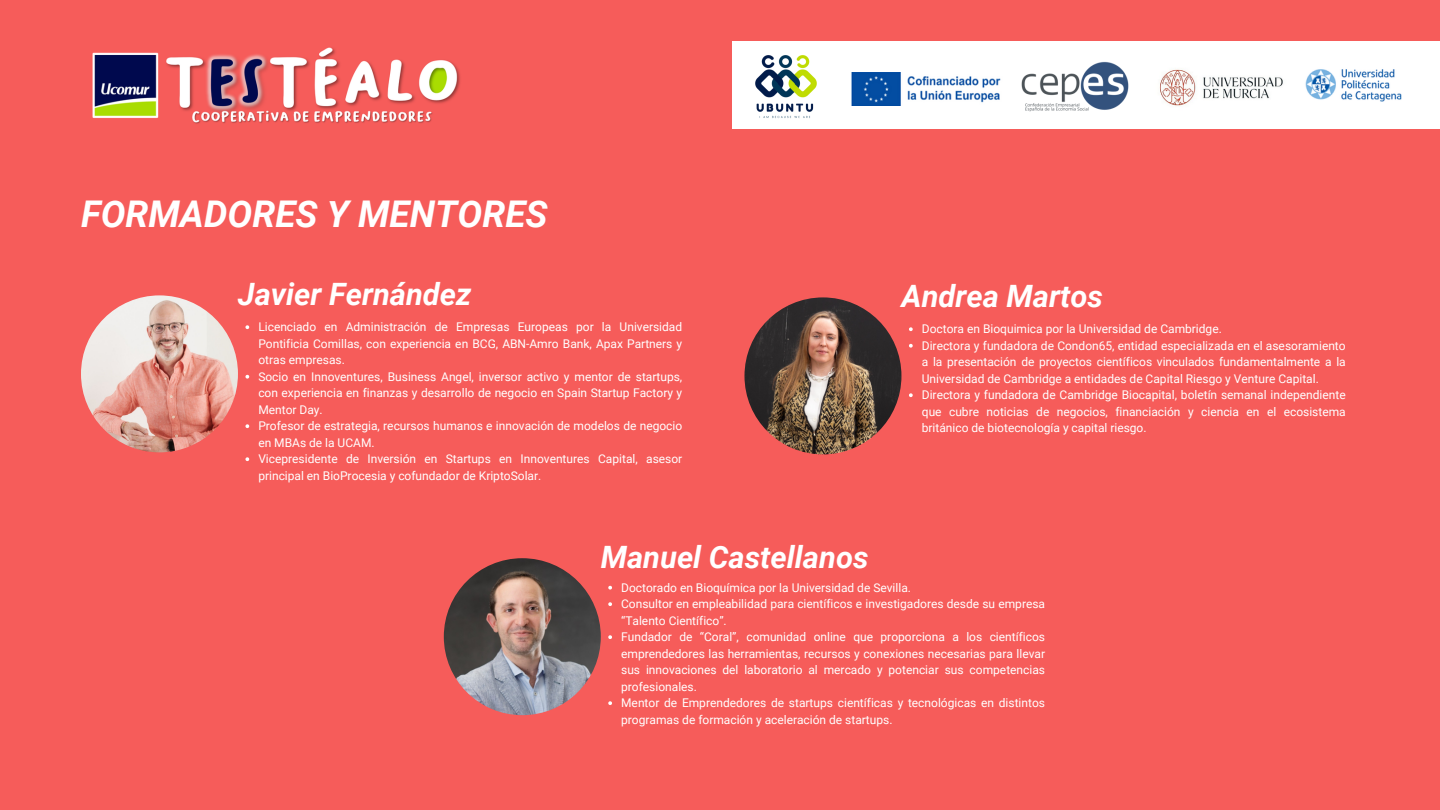
<style>
.page{position:relative;width:1440px;height:810px;background:#f65c5a}
.page>*{position:absolute;margin:0;border:0;box-sizing:border-box;transform-origin:0 0}
.t1{font:italic 700 36.8px "Roboto";color:#fff}
.t2{font:italic 700 30.8px "Roboto";color:#fff}
.t3{font:12px/16.5px "Roboto";color:#fff;text-align:justify}
</style>
<div class="page">
<div style="left:733px;top:42px;width:707px;height:87px;background:#fff"></div>
<img style="left:851px;top:73px;width:150px;height:32px">
<img style="left:1022px;top:62px;width:106px;height:50px">
<img style="left:1159px;top:69px;width:124px;height:37px">
<img style="left:1305px;top:69px;width:97px;height:33px">
<img style="left:755px;top:55px;width:62px;height:64px">
<img style="left:92px;top:47px;width:368px;height:77px">
<img style="left:81px;top:295px;width:157px;height:157px;border-radius:50%">
<img style="left:744px;top:297px;width:157px;height:157px;border-radius:50%">
<img style="left:444px;top:558px;width:157px;height:157px;border-radius:50%">
<svg style="left:245px;top:325px;width:4px;height:4px"></svg>
<svg style="left:245px;top:375px;width:4px;height:4px"></svg>
<svg style="left:245px;top:424px;width:4px;height:4px"></svg>
<svg style="left:245px;top:457px;width:4px;height:4px"></svg>
<svg style="left:909px;top:327px;width:4px;height:4px"></svg>
<svg style="left:909px;top:344px;width:4px;height:4px"></svg>
<svg style="left:909px;top:393px;width:4px;height:4px"></svg>
<svg style="left:608px;top:586px;width:4px;height:4px"></svg>
<svg style="left:608px;top:602px;width:4px;height:4px"></svg>
<svg style="left:608px;top:635px;width:4px;height:4px"></svg>
<svg style="left:608px;top:701px;width:4px;height:4px"></svg>
<h2 class="t1" style="left:81px;top:193px;width:468px">FORMADORES Y MENTORES</h2>
<p class="t2" style="left:238px;top:276px;width:235px">Javier Fernández</p>
<p class="t3" style="left:258px;top:319px;width:425px">Licenciado en Administración de Empresas Europeas por la Universidad Pontificia Comillas, con experiencia en BCG, ABN-Amro Bank, Apax Partners y otras empresas.</p>
<h1 class="t3" style="left:258px;top:368px;width:425px">Socio en Innoventures, Business Angel, inversor activo y mentor de startups, con experiencia en finanzas y desarrollo de negocio en Spain Startup Factory y Mentor Day.</h1>
<p class="t3" style="left:258px;top:418px;width:425px">Profesor de estrategia, recursos humanos e innovación de modelos de negocio en MBAs de la UCAM.</p>
<h2 class="t3" style="left:258px;top:451px;width:425px">Vicepresidente de Inversión en Startups en Innoventures Capital, asesor principal en BioProcesia y cofundador de KriptoSolar.</h2>
<p class="t2" style="left:601px;top:539px;width:269px">Manuel Castellanos</p>
<p class="t2" style="left:901px;top:278px;width:203px">Andrea Martos</p>
<p class="t3" style="left:922px;top:321px;width:302px">Doctora en Bioquimica por la Universidad de Cambridge.</p>
<p class="t3" style="left:922px;top:338px;width:425px">Directora y fundadora de Condon65, entidad especializada en el asesoramiento a la presentación de proyectos científicos vinculados fundamentalmente a la Universidad de Cambridge a entidades de Capital Riesgo y Venture Capital.</p>
<p class="t3" style="left:922px;top:387px;width:425px">Directora y fundadora de Cambridge Biocapital, boletín semanal independiente que cubre noticias de negocios, financiación y ciencia en el ecosistema británico de biotecnología y capital riesgo.</p>
<h2 class="t3" style="left:621px;top:579px;width:291px">Doctorado en Bioquímica por la Universidad de Sevilla.</h2>
<p class="t3" style="left:621px;top:596px;width:425px">Consultor en empleabilidad para científicos e investigadores desde su empresa “Talento Científico”.</p>
<p class="t3" style="left:621px;top:629px;width:425px">Fundador de “Coral”, comunidad online que proporciona a los científicos emprendedores las herramientas, recursos y conexiones necesarias para llevar sus innovaciones del laboratorio al mercado y potenciar sus competencias profesionales.</p>
<p class="t3" style="left:621px;top:695px;width:425px">Mentor de Emprendedores de startups científicas y tecnológicas en distintos programas de formación y aceleración de startups.</p>
</div>
